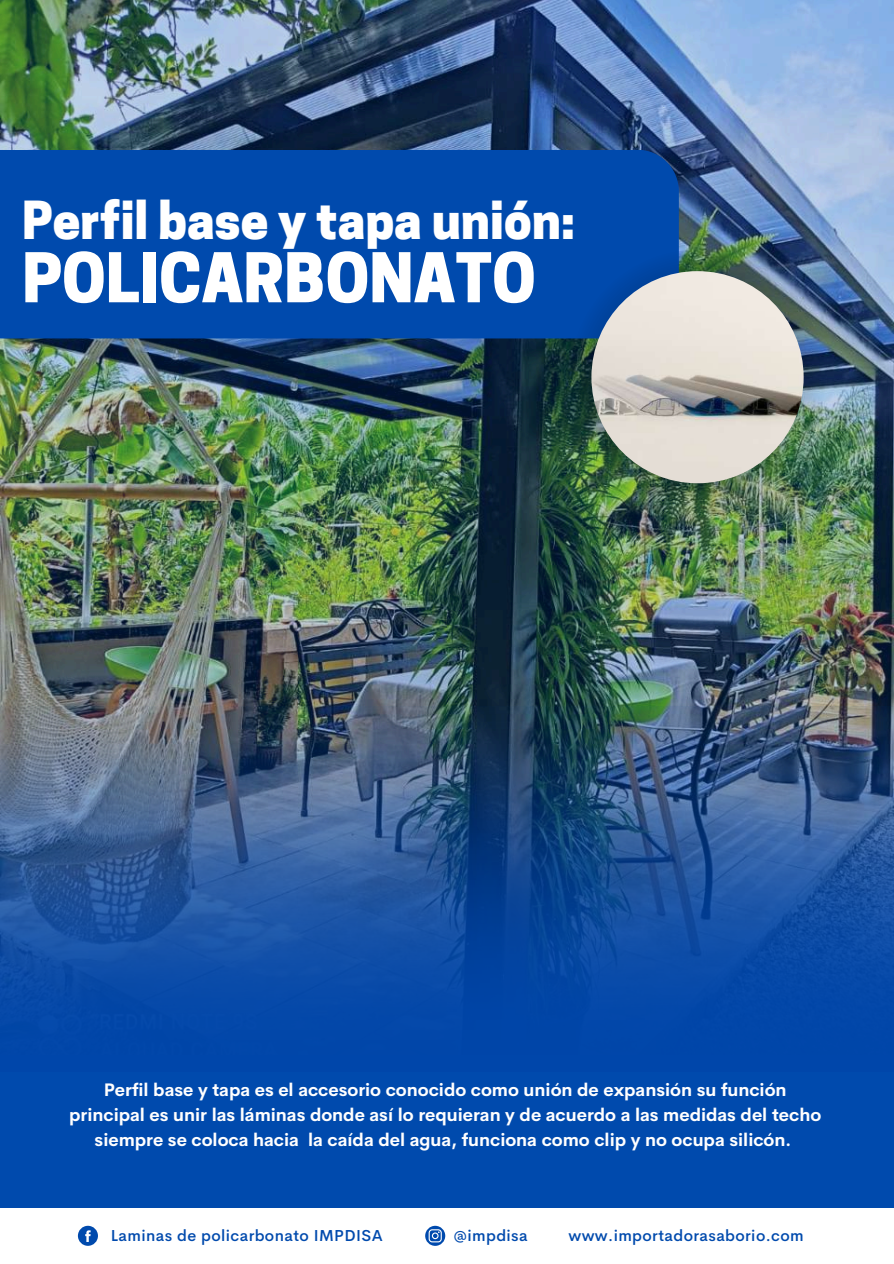
<style>
.page{position:relative;width:894px;height:1264px;background:#fff}
.page>*{position:absolute;margin:0;border:0;box-sizing:border-box;transform-origin:0 0}
.t1{font:800 64.2px "Cooper Hewitt";color:#fff}
.t2{font:800 49.2px "Cooper Hewitt";color:#fff}
.t3{font:700 17.7px/24.8px "Cerebri Sans";color:#fff;text-align:center}
.t4{font:500 15.75px "Cerebri Sans";letter-spacing:.025em;color:#004aad}
</style>
<div class="page">
<div style="left:0;top:0;width:893px;height:1263px;background:#004aad"></div>
<img style="left:0;top:0;width:893px;height:707px">
<svg style="left:0;top:150px;width:678px;height:188px"></svg>
<img style="left:569px;top:249px;width:256px;height:256px">
<img style="left:591px;top:271px;width:212px;height:212px;border-radius:50%">
<img style="left:0;top:707px;width:893px;height:296px">
<div style="left:0;top:1208px;width:893px;height:55px;background:#fff"></div>
<svg style="left:78px;top:1225px;width:20px;height:20px"></svg>
<svg style="left:425px;top:1225px;width:20px;height:20px"></svg>
<h2 class="t2" style="left:22px;top:202px;width:554px">Perfil base y tapa unión:</h2>
<h1 class="t1" style="left:22px;top:254px;width:515px">POLICARBONATO</h1>
<p class="t3" style="left:69px;top:1077px;width:753px">Perfil base y tapa es el accesorio conocido como unión de expansión su función principal es unir las láminas donde así lo requieran y de acuerdo a las medidas del techo siempre se coloca hacia la caída del agua, funciona como clip y no ocupa silicón.</p>
<p class="t4" style="left:111px;top:1225px;width:273px">Laminas de policarbonato IMPDISA</p>
<p class="t4" style="left:453px;top:1225px;width:76px">@impdisa</p>
<p class="t4" style="left:568px;top:1225px;width:237px">www.importadorasaborio.com</p>
</div>
